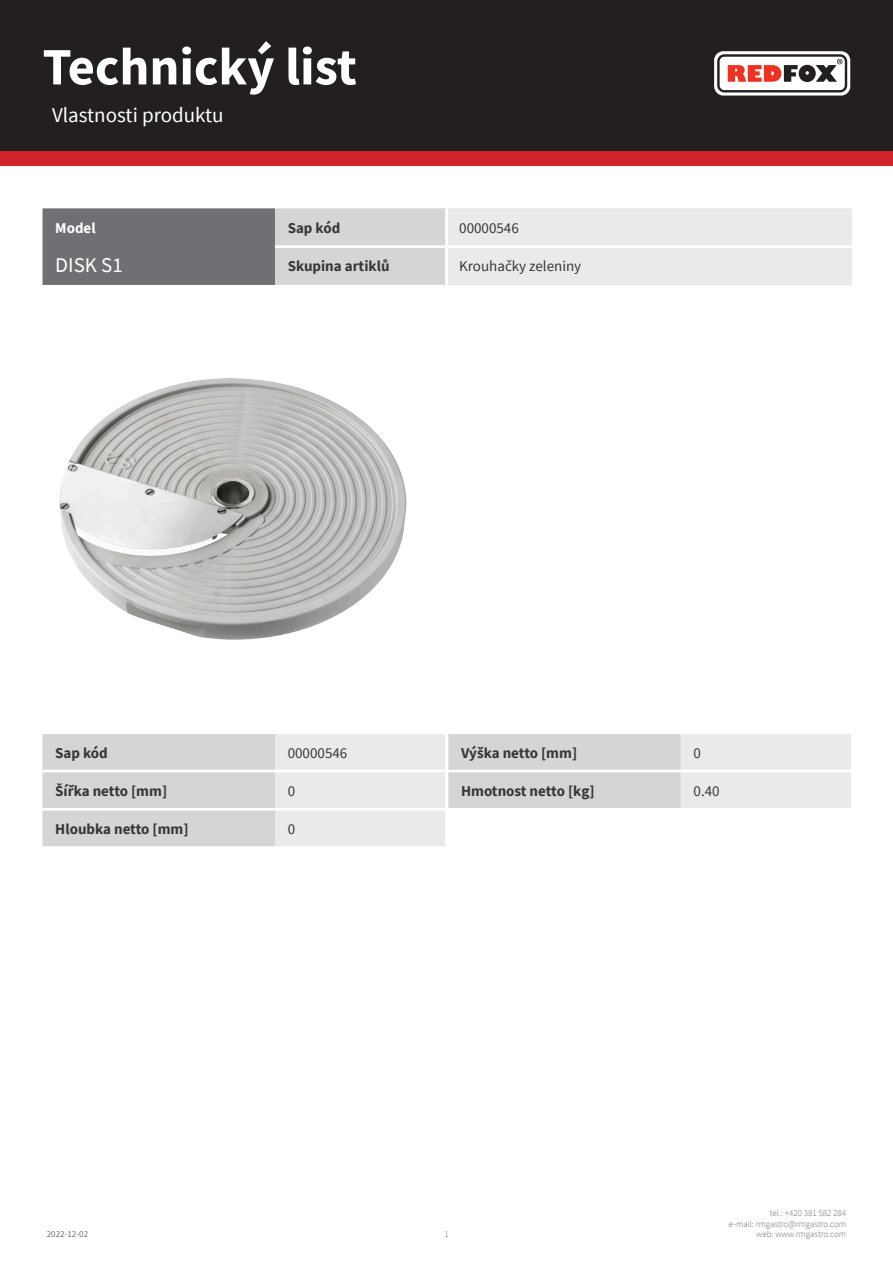
<style>
.page{position:relative;width:893px;height:1263px;background:#fff}
.page>*{position:absolute;margin:0;border:0;box-sizing:border-box;transform-origin:0 0}
.t1{font:700 52.5px "Source Sans Pro";color:#fff}
.kapitola{font:21px "Source Sans Pro";color:#fff}
.tabulka_-_headline{font:21px "Source Sans Pro";color:#fff}
.tabulka_-_text{font:700 15px "Source Sans Pro";color:#383839}
.tabulka_-_text-2{font:15px "Source Sans Pro";color:#383839}
.tabulka_-_text-3{font:700 15px "Source Sans Pro";color:#fff}
.t2{font:300 9px/10.8px "Source Sans Pro";color:#6f7073;text-align:right}
.t3{font:9px "Source Sans Pro";color:#6f7073}
</style>
<div class="page">
<div style="left:0;top:0;width:893px;height:166px;background:#d1232a"></div>
<div style="left:0;top:0;width:893px;height:151px;background:#231f20"></div>
<svg style="left:714px;top:51px;width:136px;height:45px"></svg>
<img style="left:59px;top:378px;width:348px;height:262px">
<svg style="left:43px;top:734px;width:808px;height:113px"></svg>
<hr style="left:448px;top:770px;width:233px;height:2px;background:#fff">
<hr style="left:681px;top:770px;width:170px;height:2px;background:#fff">
<hr style="left:448px;top:808px;width:233px;height:2px;background:#fff">
<hr style="left:681px;top:808px;width:170px;height:2px;background:#fff">
<svg style="left:43px;top:208px;width:809px;height:77px;background:#c0c1c3"></svg>
<hr style="left:445px;top:208px;width:3px;height:37px;background:#fff">
<hr style="left:275px;top:245px;width:171px;height:3px;background:#fff">
<hr style="left:446px;top:245px;width:406px;height:3px;background:#fff">
<hr style="left:445px;top:248px;width:3px;height:37px;background:#fff">
<h1 class="t1" style="left:43px;top:31px;width:316px">Technický list</h1>
<p class="kapitola" style="left:52px;top:101px;width:173px">Vlastnosti produktu</p>
<p class="tabulka_-_text-3" style="left:55px;top:218px;width:42px">Model</p>
<p class="tabulka_-_text" style="left:288px;top:218px;width:54px">Sap kód</p>
<p class="tabulka_-_text-2" style="left:459px;top:219px;width:61px">00000546</p>
<p class="tabulka_-_headline" style="left:55px;top:251px;width:69px">DISK S1</p>
<p class="tabulka_-_text" style="left:288px;top:256px;width:103px">Skupina artiklů</p>
<p class="tabulka_-_text-2" style="left:459px;top:257px;width:124px">Krouhačky zeleniny</p>
<p class="tabulka_-_text" style="left:55px;top:742px;width:54px">Sap kód</p>
<p class="tabulka_-_text-2" style="left:288px;top:743px;width:61px">00000546</p>
<p class="tabulka_-_text" style="left:55px;top:781px;width:113px">Šířka netto [mm]</p>
<p class="tabulka_-_text-2" style="left:288px;top:781px;width:9px">0</p>
<p class="tabulka_-_text" style="left:55px;top:819px;width:135px">Hloubka netto [mm]</p>
<p class="tabulka_-_text-2" style="left:288px;top:819px;width:9px">0</p>
<p class="tabulka_-_text" style="left:461px;top:742px;width:118px">Výška netto [mm]</p>
<p class="tabulka_-_text-2" style="left:693px;top:743px;width:9px">0</p>
<p class="tabulka_-_text" style="left:461px;top:781px;width:135px">Hmotnost netto [kg]</p>
<p class="tabulka_-_text-2" style="left:693px;top:781px;width:28px">0.40</p>
<p class="t3" style="left:47px;top:1229px;width:43px">2022-12-02</p>
<p class="t2" style="left:444px;top:1229px;width:6px">1</p>
<p class="t2" style="left:729px;top:1207px;width:119px">tel.: +420 381 582 284<br>e-mail: rmgastro@rmgastro.com web: www.rmgastro.com</p>
</div>
